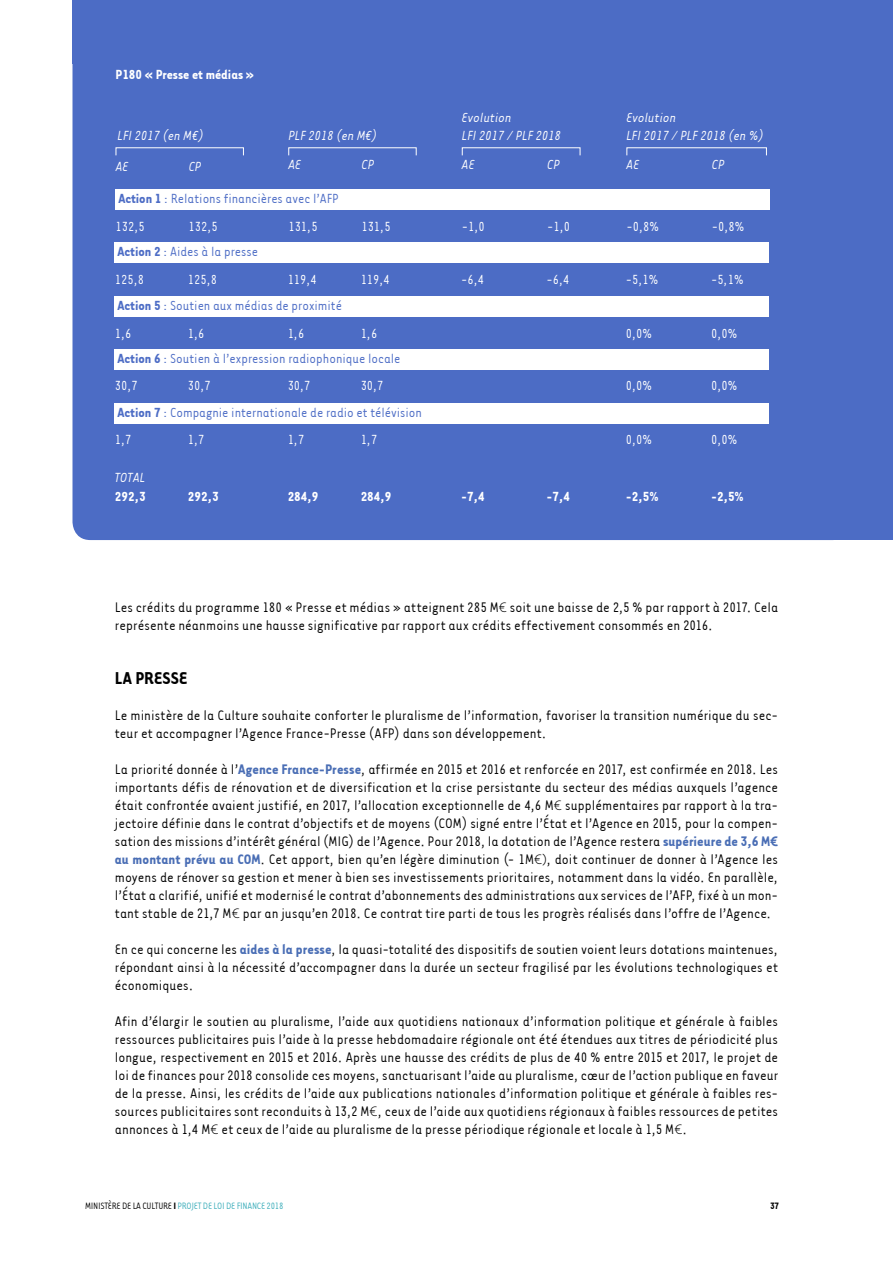
<style>
.page{position:relative;width:893px;height:1263px;background:#fff}
.page>*{position:absolute;margin:0;border:0;box-sizing:border-box;transform-origin:0 0}
.t1{font:700 19.5px "Tarzana Narrow";letter-spacing:.01em;color:#000}
.t2{font:15.75px/18px "Tarzana Narrow";letter-spacing:.005em;color:#000;text-align:justify}
.t3{font:15px "Tarzana Narrow";color:#4c6cc5}
.t4{font:15px "Tarzana Narrow";color:#fff}
.t5{font:italic 15px/18px "Tarzana Narrow";color:#fff}
.t6{font:700 15px "Tarzana Narrow";color:#fff}
.t7{font:10.5px "Tarzana Narrow";letter-spacing:-.025em;color:#3badba}
.t8{font:700 10.5px "Tarzana Narrow";color:#000}
.s1{font-weight:700}
.s2{font-family:"Nexa";font-weight:300;font-size:13.5px}
.s3{font-weight:700;color:#4a6eb5}
.s4{font-family:"Nexa";font-weight:700;font-size:13.5px;color:#4a6eb5}
.s5{color:#000}
.s6{font-weight:700;color:#000}
</style>
<div class="page">
<div style="left:72px;top:0;width:779px;height:540px;background:#4c6cc5;border-radius:18px"></div>
<div style="left:72px;top:0;width:779px;height:64px;background:#4c6cc5"></div>
<div style="left:825px;top:0;width:68px;height:540px;background:#4c6cc5"></div>
<div style="left:116px;top:190px;width:654px;height:20px;background:#fff"></div>
<div style="left:115px;top:243px;width:654px;height:20px;background:#fff"></div>
<div style="left:115px;top:296px;width:654px;height:21px;background:#fff"></div>
<div style="left:115px;top:349px;width:654px;height:21px;background:#fff"></div>
<div style="left:115px;top:403px;width:654px;height:21px;background:#fff"></div>
<div style="left:116px;top:147px;width:128px;height:9px;border:1px solid #fff"></div>
<div style="left:288px;top:147px;width:129px;height:9px;border:1px solid #fff"></div>
<div style="left:462px;top:147px;width:118px;height:9px;border:1px solid #fff"></div>
<div style="left:626px;top:147px;width:141px;height:9px;border:1px solid #fff"></div>
<p class="t6" style="left:116px;top:66px;width:140px">P180 « Presse et médias »</p>
<p class="t5" style="left:462px;top:108px;width:101px">Evolution<br>LFI 2017 / PLF 2018</p>
<p class="t5" style="left:626px;top:108px;width:51px">Evolution</p>
<p class="t5" style="left:118px;top:126px;width:88px">LFI 2017 (en M¤)</p>
<p class="t5" style="left:288px;top:126px;width:90px">PLF 2018 (en M¤)</p>
<p class="t5" style="left:626px;top:126px;width:139px">LFI 2017 / PLF 2018 (en %)</p>
<p class="t5" style="left:116px;top:157px;width:14px">AE</p>
<p class="t5" style="left:189px;top:157px;width:14px">CP</p>
<p class="t5" style="left:288px;top:155px;width:14px">AE</p>
<p class="t5" style="left:361px;top:155px;width:14px">CP</p>
<p class="t5" style="left:462px;top:155px;width:14px">AE</p>
<p class="t5" style="left:547px;top:155px;width:14px">CP</p>
<p class="t5" style="left:626px;top:155px;width:14px">AE</p>
<p class="t5" style="left:712px;top:155px;width:14px">CP</p>
<p class="t3" style="left:118px;top:190px;width:222px"><span class="s1">Action 1</span> : Relations financières avec l’AFP</p>
<p class="t4" style="left:116px;top:218px;width:31px">132,5</p>
<p class="t4" style="left:189px;top:218px;width:31px">132,5</p>
<p class="t4" style="left:288px;top:218px;width:31px">131,5</p>
<p class="t4" style="left:361px;top:218px;width:31px">131,5</p>
<p class="t4" style="left:462px;top:218px;width:24px">-1,0</p>
<p class="t4" style="left:547px;top:218px;width:24px">-1,0</p>
<p class="t4" style="left:626px;top:218px;width:34px">-0,8%</p>
<p class="t4" style="left:712px;top:218px;width:34px">-0,8%</p>
<p class="t3" style="left:118px;top:243px;width:142px"><span class="s1">Action 2</span> : Aides à la presse</p>
<p class="t4" style="left:115px;top:270px;width:31px">125,8</p>
<p class="t4" style="left:188px;top:270px;width:31px">125,8</p>
<p class="t4" style="left:288px;top:270px;width:31px">119,4</p>
<p class="t4" style="left:361px;top:270px;width:31px">119,4</p>
<p class="t4" style="left:461px;top:270px;width:24px">-6,4</p>
<p class="t4" style="left:626px;top:270px;width:34px">-5,1%</p>
<p class="t4" style="left:546px;top:270px;width:24px">-6,4</p>
<p class="t4" style="left:711px;top:270px;width:34px">-5,1%</p>
<p class="t3" style="left:118px;top:297px;width:226px"><span class="s1">Action 5</span> : Soutien aux médias de proximité</p>
<p class="t4" style="left:115px;top:324px;width:18px">1,6</p>
<p class="t4" style="left:188px;top:324px;width:18px">1,6</p>
<p class="t4" style="left:288px;top:324px;width:18px">1,6</p>
<p class="t4" style="left:361px;top:324px;width:18px">1,6</p>
<p class="t4" style="left:626px;top:324px;width:28px">0,0%</p>
<p class="t4" style="left:711px;top:324px;width:28px">0,0%</p>
<p class="t3" style="left:118px;top:350px;width:284px"><span class="s1">Action 6</span> : Soutien à l’expression radiophonique locale</p>
<p class="t4" style="left:115px;top:377px;width:24px">30,7</p>
<p class="t4" style="left:188px;top:377px;width:24px">30,7</p>
<p class="t4" style="left:288px;top:377px;width:24px">30,7</p>
<p class="t4" style="left:361px;top:377px;width:24px">30,7</p>
<p class="t4" style="left:626px;top:377px;width:28px">0,0%</p>
<p class="t4" style="left:711px;top:377px;width:28px">0,0%</p>
<p class="t3" style="left:118px;top:404px;width:306px"><span class="s1">Action 7</span> : Compagnie internationale de radio et télévision</p>
<p class="t4" style="left:115px;top:431px;width:18px">1,7</p>
<p class="t4" style="left:188px;top:431px;width:18px">1,7</p>
<p class="t4" style="left:288px;top:431px;width:18px">1,7</p>
<p class="t4" style="left:361px;top:431px;width:18px">1,7</p>
<p class="t4" style="left:626px;top:431px;width:28px">0,0%</p>
<p class="t4" style="left:711px;top:431px;width:28px">0,0%</p>
<p class="t5" style="left:115px;top:467px;width:32px">TOTAL</p>
<p class="t6" style="left:115px;top:487px;width:32px">292,3</p>
<p class="t6" style="left:188px;top:487px;width:32px">292,3</p>
<p class="t6" style="left:288px;top:487px;width:32px">284,9</p>
<p class="t6" style="left:361px;top:487px;width:32px">284,9</p>
<p class="t6" style="left:461px;top:487px;width:25px">-7,4</p>
<p class="t6" style="left:546px;top:487px;width:25px">-7,4</p>
<p class="t6" style="left:626px;top:487px;width:34px">-2,5%</p>
<p class="t6" style="left:711px;top:487px;width:34px">-2,5%</p>
<p class="t2" style="left:115px;top:598px;width:665px">Les crédits du programme 180 « Presse et médias » atteignent 285 M<span class="s2">€</span> soit une baisse de 2,5 % par rapport à 2017. Cela représente néanmoins une hausse significative par rapport aux crédits effectivement consommés en 2016.</p>
<p class="t1" style="left:115px;top:666px;width:74px">LA PRESSE</p>
<p class="t2" style="left:115px;top:706px;width:665px">Le ministère de la Culture souhaite conforter le pluralisme de l’information, favoriser la transition numérique du sec&shy;teur et accompagner l’Agence France-Presse (AFP) dans son développement.</p>
<p class="t2" style="left:115px;top:760px;width:665px">La priorité donnée à l’<span class="s3">Agence France-Presse</span>, affirmée en 2015 et 2016 et renforcée en 2017, est confirmée en 2018. Les importants défis de rénovation et de diversification et la crise persistante du secteur des médias auxquels l’agence était confrontée avaient justifié, en 2017, l’allocation exceptionnelle de 4,6 M<span class="s2">€</span> supplémentaires par rapport à la tra&shy;jectoire définie dans le contrat d’objectifs et de moyens (COM) signé entre l’État et l’Agence en 2015, pour la compen&shy;sation des missions d’intérêt général (MIG) de l’Agence. Pour 2018, la dotation de l’Agence restera <span class="s3">supérieure de 3,6 M</span><span class="s4">€ </span><span class="s3">au montant prévu au COM</span>. Cet apport, bien qu’en légère diminution (- 1M<span class="s2">€)</span>, doit continuer de donner à l’Agence les moyens de rénover sa gestion et mener à bien ses investissements prioritaires, notamment dans la vidéo. En parallèle, l’État a clarifié, unifié et modernisé le contrat d’abonnements des administrations aux services de l’AFP, fixé à un mon&shy;tant stable de 21,7 M<span class="s2">€</span> par an jusqu’en 2018. Ce contrat tire parti de tous les progrès réalisés dans l’offre de l’Agence.</p>
<p class="t2" style="left:115px;top:940px;width:665px">En ce qui concerne les <span class="s3">aides à la presse</span>, la quasi-totalité des dispositifs de soutien voient leurs dotations maintenues, répondant ainsi à la nécessité d’accompagner dans la durée un secteur fragilisé par les évolutions technologiques et économiques.</p>
<p class="t2" style="left:115px;top:1012px;width:665px">Afin d’élargir le soutien au pluralisme, l’aide aux quotidiens nationaux d’information politique et générale à faibles ressources publicitaires puis l’aide à la presse hebdomadaire régionale ont été étendues aux titres de périodicité plus longue, respectivement en 2015 et 2016. Après une hausse des crédits de plus de 40 % entre 2015 et 2017, le projet de loi de finances pour 2018 consolide ces moyens, sanctuarisant l’aide au pluralisme, cœur de l’action publique en faveur de la presse. Ainsi, les crédits de l’aide aux publications nationales d’information politique et générale à faibles res&shy;sources publicitaires sont reconduits à 13,2 M<span class="s2">€</span>, ceux de l’aide aux quotidiens régionaux à faibles ressources de petites annonces à 1,4 M<span class="s2">€</span> et ceux de l’aide au pluralisme de la presse périodique régionale et locale à 1,5 M<span class="s2">€</span>.</p>
<p class="t7" style="left:85px;top:1199px;width:200px"><span class="s5">MINISTÈRE DE LA CULTURE</span> <span class="s6">I</span> PROJET DE LOI DE FINANCE 2018</p>
<p class="t8" style="left:770px;top:1199px;width:10px">37</p>
</div>
